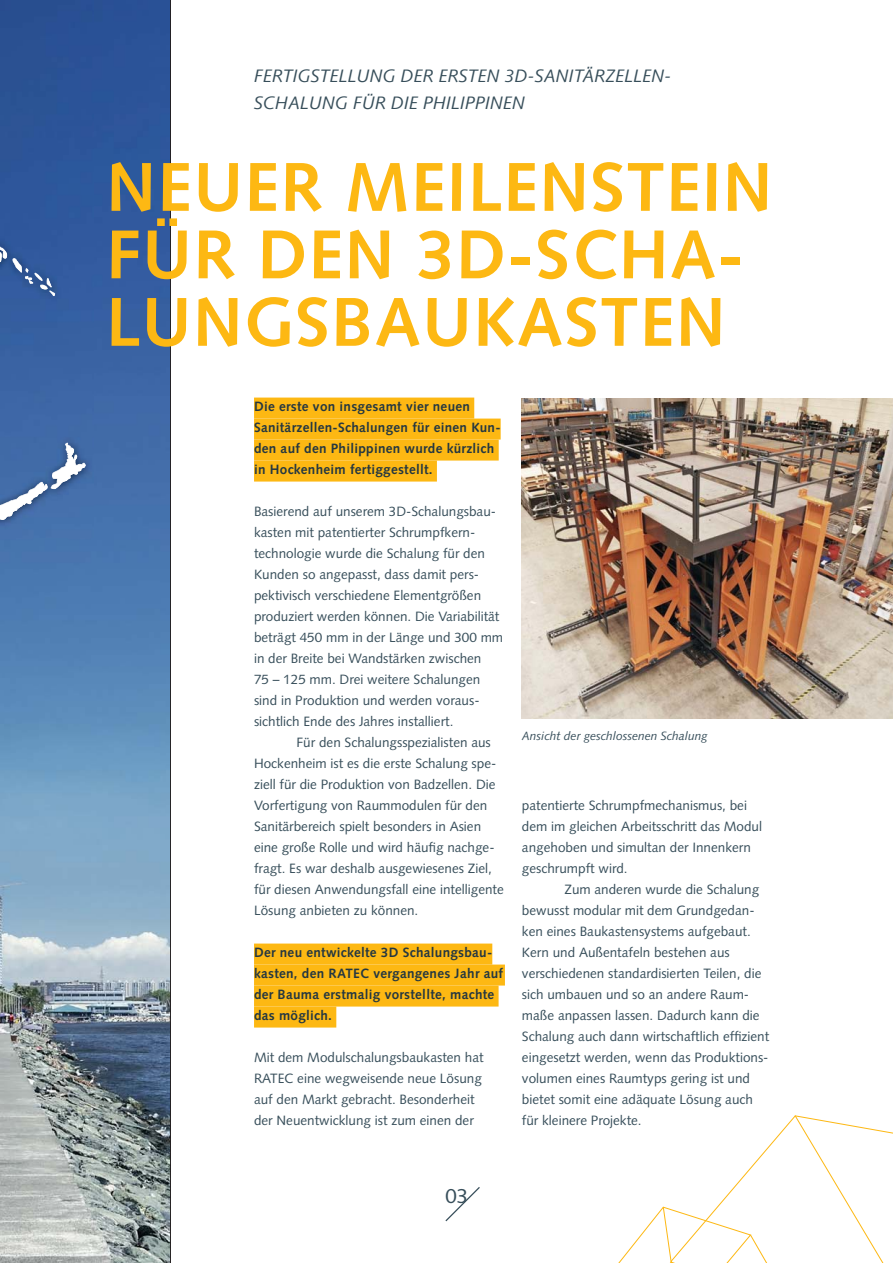
<style>
.page{position:relative;width:893px;height:1263px;background:#fff}
.page>*{position:absolute;margin:0;border:0;box-sizing:border-box;transform-origin:0 0}
.t1{font:700 69px/67.5px "Syntax LT Std";letter-spacing:.02em;color:#fdb813}
.t2{font:20.4px "Syntax LT Std";color:#374e5a}
.t3{font:italic 18px/27px "Syntax LT Std";color:#374e5a}
.t4{font:13.5px/21px "Syntax LT Std";color:#374e5a}
.t5{font:700 13.5px/21px "Syntax LT Std";letter-spacing:.02em;color:#243741}
.t6{font:italic 12px "Syntax LT Std";color:#374e5a}
</style>
<div class="page">
<img style="left:0;top:0;width:170px;height:1263px">
<div style="left:254px;top:398px;width:220px;height:21px;background:#fdb813"></div>
<div style="left:254px;top:419px;width:247px;height:21px;background:#fdb813"></div>
<div style="left:254px;top:440px;width:245px;height:21px;background:#fdb813"></div>
<div style="left:254px;top:461px;width:183px;height:21px;background:#fdb813"></div>
<div style="left:254px;top:944px;width:238px;height:21px;background:#fdb813"></div>
<div style="left:254px;top:965px;width:251px;height:21px;background:#fdb813"></div>
<div style="left:254px;top:986px;width:244px;height:21px;background:#fdb813"></div>
<div style="left:254px;top:1007px;width:82px;height:21px;background:#fdb813"></div>
<img style="left:0;top:0;width:93px;height:537px">
<svg style="left:0;top:241px;width:55px;height:55px;background:#4165a2"></svg>
<svg style="left:0;top:443px;width:86px;height:77px;background:#6082b2"></svg>
<img style="left:522px;top:398px;width:371px;height:320px">
<svg style="left:618px;top:1115px;width:275px;height:148px"></svg>
<svg style="left:445px;top:1187px;width:35px;height:35px"></svg>
<h3 class="t3" style="left:254px;top:63px;width:419px">FERTIGSTELLUNG DER ERSTEN 3D-SANITÄRZELLEN-<br>SCHALUNG FÜR DIE PHILIPPINEN</h3>
<h1 class="t1" style="left:106px;top:158px;width:668px">NEUER MEILENSTEIN<br>FÜR DEN 3D-SCHA-<br>LUNGSBAUKASTEN</h1>
<p class="t5" style="left:254px;top:397px;width:248px">Die erste von insgesamt vier neuen Sanitärzellen-Schalungen für einen Kun&shy;den auf den Philippinen wurde kürzlich in Hockenheim fertiggestellt.</p>
<p class="t4" style="left:254px;top:502px;width:251px">Basierend auf unserem 3D-Schalungsbau&shy;kasten mit patentierter Schrumpfkern&shy;technologie wurde die Schalung für den Kunden so angepasst, dass damit pers&shy;pektivisch verschiedene Elementgrößen produziert werden können. Die Variabilität beträgt 450 mm in der Länge und 300 mm in der Breite bei Wandstärken zwischen<br>75 – 125 mm. Drei weitere Schalungen sind in Produktion und werden voraus&shy;sichtlich Ende des Jahres installiert.</p>
<p class="t4" style="left:254px;top:733px;width:251px;text-indent:43px">Für den Schalungsspezialisten aus Hockenheim ist es die erste Schalung spe&shy;ziell für die Produktion von Badzellen. Die Vorfertigung von Raummodulen für den Sanitärbereich spielt besonders in Asien eine große Rolle und wird häufig nachge&shy;fragt. Es war deshalb ausgewiesenes Ziel, für diesen Anwendungsfall eine intelligente Lösung anbieten zu können.</p>
<p class="t5" style="left:254px;top:943px;width:251px">Der neu entwickelte 3D Schalungsbau&shy;kasten, den RATEC vergangenes Jahr auf der Bauma erstmalig vorstellte, machte das möglich.</p>
<p class="t4" style="left:254px;top:1048px;width:231px">Mit dem Modulschalungsbaukasten hat RATEC eine wegweisende neue Lösung auf den Markt gebracht. Besonderheit der Neuentwicklung ist zum einen der</p>
<p class="t6" style="left:522px;top:731px;width:187px">Ansicht der geschlossenen Schalung</p>
<p class="t4" style="left:522px;top:796px;width:242px">patentierte Schrumpfmechanismus, bei dem im gleichen Arbeitsschritt das Modul angehoben und simultan der Innenkern geschrumpft wird.</p>
<p class="t4" style="left:522px;top:880px;width:249px;text-indent:43px">Zum anderen wurde die Schalung bewusst modular mit dem Grundgedan&shy;ken eines Baukastensystems aufgebaut.<br>Kern und Außentafeln bestehen aus verschiedenen standardisierten Teilen, die sich umbauen und so an andere Raum&shy;maße anpassen lassen. Dadurch kann die Schalung auch dann wirtschaftlich effizient eingesetzt werden, wenn das Produktions&shy;volumen eines Raumtyps gering ist und bietet somit eine adäquate Lösung auch für kleinere Projekte.</p>
<h2 class="t2" style="left:445px;top:1187px;width:24px">03</h2>
</div>
